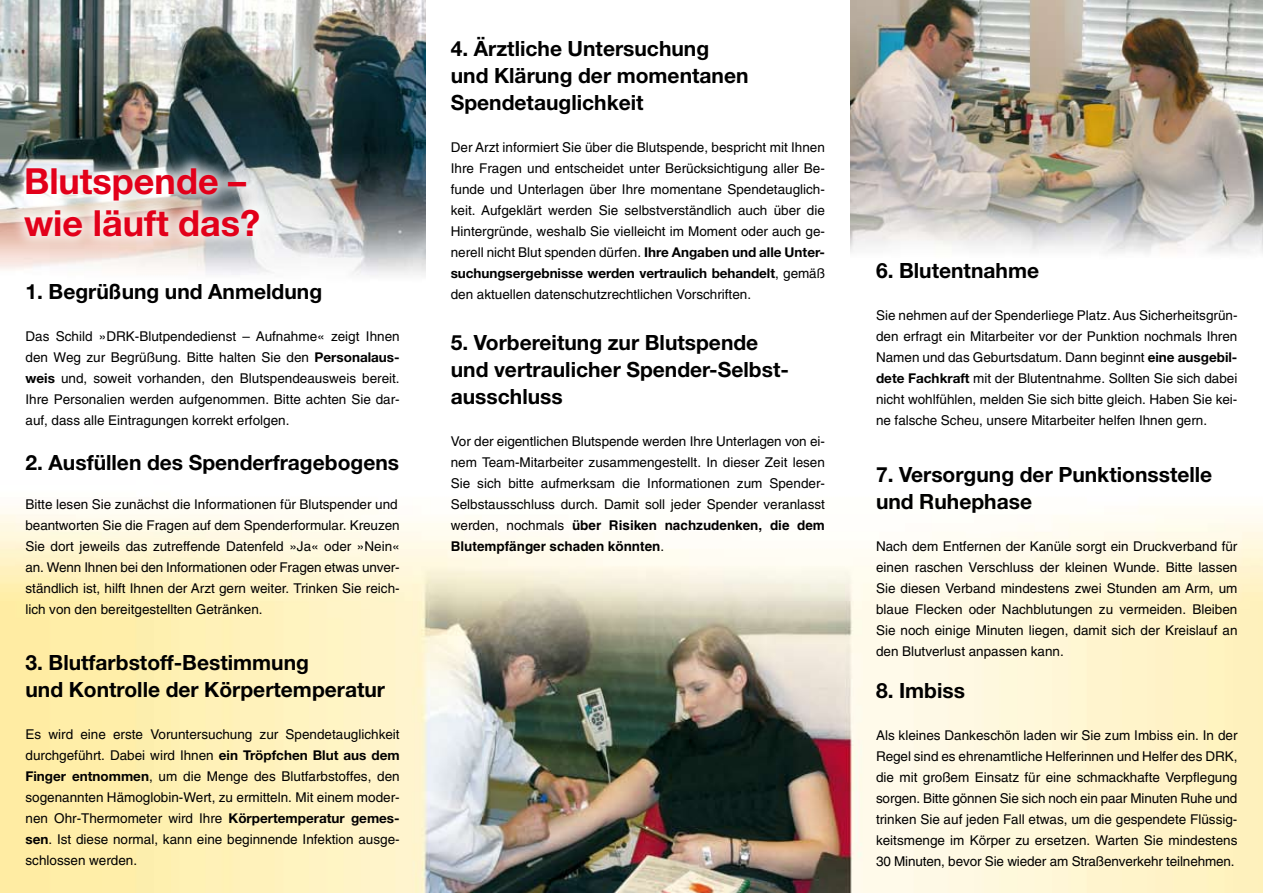
<style>
.page{position:relative;width:1263px;height:893px;background:#fff}
.page>*{position:absolute;margin:0;border:0;box-sizing:border-box;transform-origin:0 0}
.t1{font:700 36px/42px "Helvetica Neue";color:#e2001a}
.t2{font:700 21px/27px "Helvetica Neue";color:#000}
.t3{font:13.5px/21px "Helvetica";color:#000;text-align:justify}
.t4{font:700 13.5px "Helvetica Neue";letter-spacing:-.005em;color:#000}
.s1{font-family:"Helvetica Neue";font-weight:700}
.s2{font-family:"Helvetica";font-weight:400}
.s3{font-weight:700}
</style>
<div class="page">
<img style="left:0;top:508px;width:1263px;height:385px">
<img style="left:850px;top:0;width:413px;height:253px">
<img style="left:0;top:0;width:425px;height:275px">
<div style="left:7px;top:150px;width:417px;height:153px;background:#fff;opacity:.75"></div>
<h1 class="t1" style="left:24px;top:159px;width:238px">Blutspende – wie läuft das?</h1>
<h2 class="t2" style="left:26px;top:277px;width:298px">1. Begrüßung und Anmeldung</h2>
<p class="t3" style="left:26px;top:325px;width:376px">Das Schild »DRK-Blutpendedienst – Aufnahme« zeigt Ihnen den Weg zur Begrüßung. Bitte halten Sie den <span class="s1">Personalaus&shy;weis</span> und, soweit vorhanden, den Blutspendeausweis bereit.<br>Ihre Personalien werden aufgenommen. Bitte achten Sie dar&shy;auf, dass alle Eintragungen korrekt erfolgen.</p>
<h2 class="t2" style="left:26px;top:448px;width:375px">2. Ausfüllen des Spenderfragebogens</h2>
<p class="t3" style="left:26px;top:493px;width:376px;text-align:left">Bitte lesen Sie zunächst die Informationen für Blutspender und beantworten Sie die Fragen auf dem Spenderformular. Kreuzen Sie dort jeweils das zutreffende Datenfeld »Ja« oder »Nein« an. Wenn Ihnen bei den Informationen oder Fragen etwas unver&shy;ständlich ist, hilft Ihnen der Arzt gern weiter. Trinken Sie reich&shy;lich von den bereitgestellten Getränken.</p>
<h2 class="t2" style="left:26px;top:648px;width:361px">3. Blutfarbstoff-Bestimmung<br>und Kontrolle der Körpertemperatur</h2>
<p class="t3" style="left:26px;top:724px;width:376px">Es wird eine erste Voruntersuchung zur Spendetauglichkeit durchgeführt. Dabei wird Ihnen <span class="s1">ein Tröpfchen Blut aus dem Finger entnommen</span>, um die Menge des Blutfarbstoffes, den sogenannten Hämoglobin-Wert, zu ermitteln. Mit einem moder&shy;nen Ohr-Thermometer wird Ihre <span class="s1">Körpertemperatur gemes&shy;sen</span>. Ist diese normal, kann eine beginnende Infektion ausge&shy;schlossen werden.</p>
<h2 class="t2" style="left:451px;top:34px;width:299px">4. Ärztliche Untersuchung und Klärung der momentanen<br>Spendetauglichkeit</h2>
<p class="t3" style="left:451px;top:136px;width:376px">Der Arzt informiert Sie über die Blutspende, bespricht mit Ihnen Ihre Fragen und entscheidet unter Berücksichtigung aller Be&shy;funde und Unterlagen über Ihre momentane Spendetauglich&shy;keit. Aufgeklärt werden Sie selbstverständlich auch über die Hintergründe, weshalb Sie vielleicht im Moment oder auch ge&shy;nerell nicht Blut spenden dürfen. <span class="s1">Ihre Angaben und alle Unter-</span></p>
<p class="t4" style="left:451px;top:264px;width:376px">suchungsergebnisse werden vertraulich behandelt<span class="s2">, gemäß</span></p>
<p class="t3" style="left:451px;top:283px;width:302px">den aktuellen datenschutzrechtlichen Vorschriften.</p>
<h2 class="t2" style="left:451px;top:328px;width:340px">5. Vorbereitung zur Blutspende und vertraulicher Spender-Selbst&shy;ausschluss</h2>
<p class="t3" style="left:451px;top:430px;width:376px">Vor der eigentlichen Blutspende werden Ihre Unterlagen von ei&shy;nem Team-Mitarbeiter zusammengestellt. In dieser Zeit lesen Sie sich bitte aufmerksam die Informationen zum Spender-Selbstausschluss durch. Damit soll jeder Spender veranlasst werden, nochmals <span class="s3">über Risiken nachzudenken, die dem Blutempfänger schaden könnten</span>.</p>
<h2 class="t2" style="left:876px;top:256px;width:165px">6. Blutentnahme</h2>
<p class="t3" style="left:876px;top:304px;width:363px">Sie nehmen auf der Spenderliege Platz. Aus Sicherheitsgrün&shy;den erfragt ein Mitarbeiter vor der Punktion nochmals Ihren Namen und das Geburtsdatum. Dann beginnt <span class="s1">eine ausgebil&shy;dete Fachkraft</span> mit der Blutentnahme. Sollten Sie sich dabei nicht wohlfühlen, melden Sie sich bitte gleich. Haben Sie kei&shy;ne falsche Scheu, unsere Mitarbeiter helfen Ihnen gern.</p>
<h2 class="t2" style="left:876px;top:460px;width:338px">7. Versorgung der Punktionsstelle und Ruhephase</h2>
<p class="t3" style="left:876px;top:535px;width:363px">Nach dem Entfernen der Kanüle sorgt ein Druckverband für einen raschen Verschluss der kleinen Wunde. Bitte lassen Sie diesen Verband mindestens zwei Stunden am Arm, um blaue Flecken oder Nachblutungen zu vermeiden. Bleiben Sie noch einige Minuten liegen, damit sich der Kreislauf an den Blutverlust anpassen kann.</p>
<h2 class="t2" style="left:876px;top:677px;width:91px">8. Imbiss</h2>
<p class="t3" style="left:876px;top:725px;width:363px">Als kleines Dankeschön laden wir Sie zum Imbiss ein. In der Regel sind es ehrenamtliche Helferinnen und Helfer des DRK, die mit großem Einsatz für eine schmackhafte Verpflegung sorgen. Bitte gönnen Sie sich noch ein paar Minuten Ruhe und trinken Sie auf jeden Fall etwas, um die gespendete Flüssig&shy;keitsmenge im Körper zu ersetzen. Warten Sie mindestens 30 Minuten, bevor Sie wieder am Straßenverkehr teilnehmen.</p>
</div>
